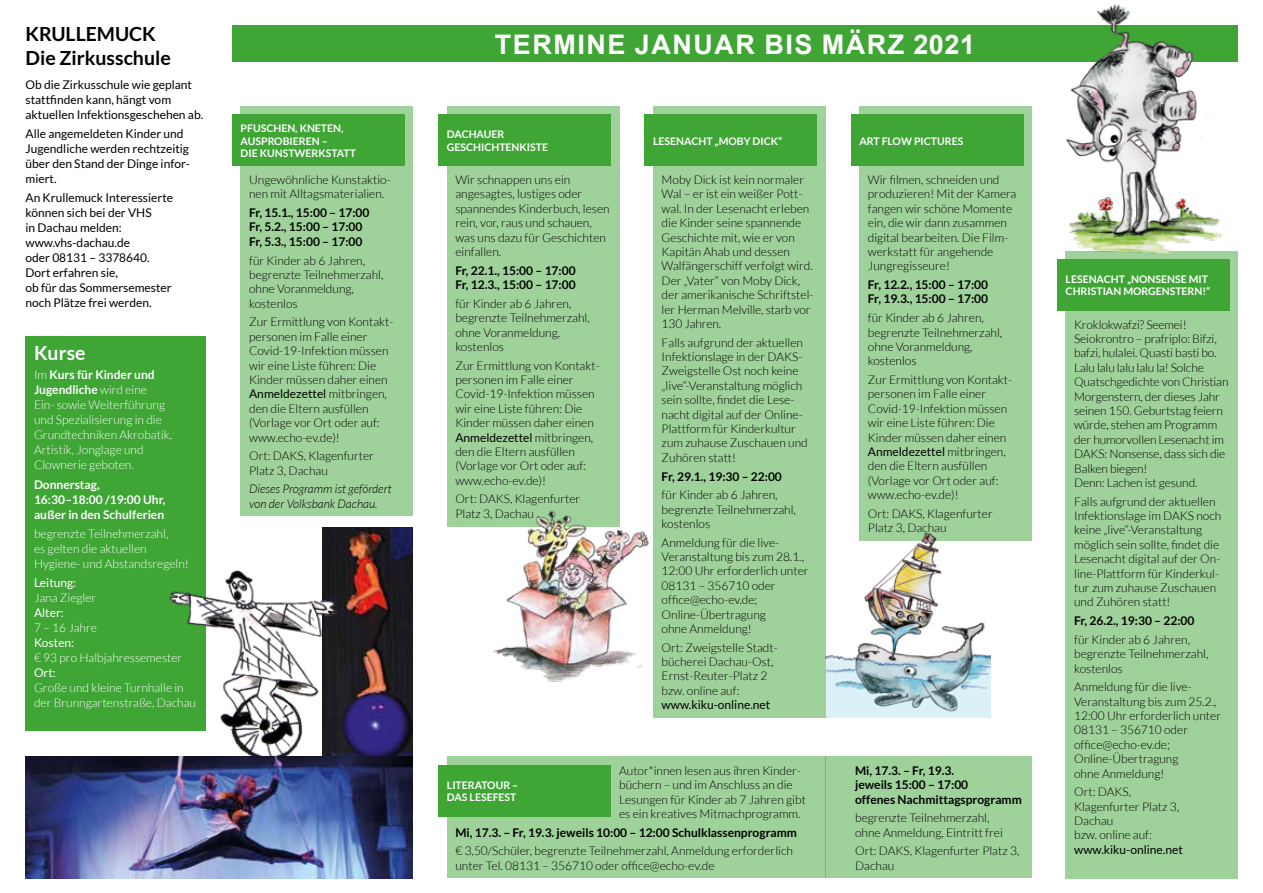
<style>
.page{position:relative;width:1263px;height:893px;background:#fff}
.page>*{position:absolute;margin:0;border:0;box-sizing:border-box;transform-origin:0 0}
.t1{font:700 27px "Arial";letter-spacing:.055em;color:#fff}
.t2{font:700 19.5px/24px "Lato";color:#000}
.t3{font:700 19.5px "Lato";color:#fff}
.t4{font:300 12px/14.4px "Lato";color:#000}
.t5{font:12px/15px "Lato";color:#000}
.t6{font:300 12px/15px "Lato";color:#fff}
.t7{font:700 12px/14.4px "Lato";color:#000}
.t8{font:700 12px/15px "Lato";color:#fff}
.t9{font:italic 300 12px/14.4px "Lato";color:#000}
.t10{font:12px "Lato";color:#fff}
.t11{font:700 10.5px/12.6px "Lato";color:#fff}
.s1{font-weight:700}
.s2{font-weight:400}
</style>
<div class="page">
<img style="left:322px;top:527px;width:91px;height:230px">
<div style="left:26px;top:336px;width:180px;height:395px;background:#3fa535"></div>
<div style="left:232px;top:26px;width:1005px;height:36px;background:#3fa535"></div>
<img style="left:167px;top:558px;width:173px;height:199px">
<div style="left:241px;top:106px;width:172px;height:410px;background:#9fd29a"></div>
<div style="left:447px;top:757px;width:378px;height:121px;background:#9fd29a"></div>
<div style="left:825px;top:757px;width:206px;height:121px;background:#9fd29a"></div>
<div style="left:447px;top:106px;width:172px;height:420px;background:#9fd29a"></div>
<div style="left:653px;top:106px;width:172px;height:612px;background:#9fd29a"></div>
<div style="left:1066px;top:251px;width:172px;height:627px;background:#9fd29a"></div>
<div style="left:859px;top:106px;width:172px;height:435px;background:#9fd29a"></div>
<div style="left:232px;top:115px;width:172px;height:51px;background:#3fa535"></div>
<div style="left:438px;top:765px;width:173px;height:51px;background:#3fa535"></div>
<div style="left:438px;top:115px;width:173px;height:51px;background:#3fa535"></div>
<div style="left:645px;top:115px;width:172px;height:51px;background:#3fa535"></div>
<div style="left:1057px;top:259px;width:172px;height:51px;background:#3fa535"></div>
<div style="left:851px;top:115px;width:172px;height:51px;background:#3fa535"></div>
<img style="left:26px;top:757px;width:387px;height:121px">
<img style="left:825px;top:520px;width:166px;height:198px">
<img style="left:491px;top:504px;width:158px;height:178px">
<img style="left:1049px;top:4px;width:189px;height:257px">
<h2 class="t2" style="left:26px;top:22px;width:147px">KRULLEMUCK<br>Die Zirkusschule</h2>
<p class="t5" style="left:26px;top:77px;width:179px">Ob die Zirkusschule wie geplant stattfinden kann, hängt vom aktuellen Infektionsgeschehen ab.</p>
<p class="t5" style="left:26px;top:126px;width:166px">Alle angemeldeten Kinder und<br>Jugendliche werden rechtzeitig über den Stand der Dinge infor&shy;miert.</p>
<p class="t5" style="left:26px;top:190px;width:149px">An Krullemuck Interessierte können sich bei der VHS<br>in Dachau melden: www.vhs-dachau.de<br>oder 08131 – 3378640.<br>Dort erfahren sie,<br>ob für das Sommersemester noch Plätze frei werden.</p>
<h2 class="t3" style="left:34px;top:342px;width:53px">Kurse</h2>
<p class="t6" style="left:34px;top:368px;width:140px">Im <span class="s1">Kurs für Kinder und<br>Jugendliche</span> wird eine<br>Ein- sowie Weiterführung und Spezialisierung in die<br>Grundtechniken Akrobatik,<br>Artistik, Jonglage und<br>Clownerie geboten.</p>
<p class="t8" style="left:34px;top:477px;width:133px">Donnerstag,<br>16:30–18:00 /19:00 Uhr, außer in den Schulferien</p>
<p class="t6" style="left:34px;top:526px;width:156px">begrenzte Teilnehmerzahl,<br>es gelten die aktuellen<br>Hygiene- und Abstandsregeln!</p>
<p class="t10" style="left:34px;top:576px;width:44px">Leitung:</p>
<p class="t6" style="left:34px;top:590px;width:64px">Jana Ziegler</p>
<p class="t10" style="left:34px;top:606px;width:31px">Alter:</p>
<p class="t6" style="left:34px;top:620px;width:64px">7 – 16 Jahre</p>
<p class="t10" style="left:34px;top:636px;width:42px">Kosten:</p>
<p class="t6" style="left:34px;top:650px;width:150px">€ 93 pro Halbjahressemester</p>
<p class="t10" style="left:34px;top:666px;width:23px">Ort:</p>
<p class="t6" style="left:34px;top:680px;width:163px">Große und kleine Turnhalle in der Brunngartenstraße, Dachau</p>
<p class="t11" style="left:241px;top:122px;width:117px">PFUSCHEN, KNETEN,<br>AUSPROBIEREN –<br>DIE KUNSTWERKSTATT</p>
<p class="t4" style="left:249px;top:173px;width:143px">Ungewöhnliche Kunstaktio&shy;nen mit Alltagsmaterialien.</p>
<p class="t7" style="left:249px;top:205px;width:122px">Fr, 15.1., 15:00 – 17:00<br>Fr, 5.2., 15:00 – 17:00<br>Fr, 5.3., 15:00 – 17:00</p>
<p class="t4" style="left:249px;top:253px;width:136px">für Kinder ab 6 Jahren, begrenzte Teilnehmerzahl, ohne Voranmeldung, kostenlos</p>
<p class="t4" style="left:249px;top:315px;width:146px">Zur Ermittlung von Kontakt&shy;personen im Falle einer<br>Covid-19-Infektion müssen wir eine Liste führen: Die<br>Kinder müssen daher einen<br><span class="s2">Anmeldezettel</span> mitbringen, den die Eltern ausfüllen (Vorlage vor Ort oder auf: www.echo-ev.de)!</p>
<p class="t4" style="left:249px;top:449px;width:126px">Ort: DAKS, Klagenfurter<br>Platz 3, Dachau</p>
<p class="t9" style="left:249px;top:482px;width:144px">Dieses Programm ist gefördert von der Volksbank Dachau.</p>
<h1 class="t1" style="left:495px;top:25px;width:482px">TERMINE JANUAR BIS MÄRZ 2021</h1>
<p class="t11" style="left:447px;top:128px;width:103px">DACHAUER<br>GESCHICHTENKISTE</p>
<p class="t11" style="left:653px;top:134px;width:131px">LESENACHT „MOBY DICK“</p>
<p class="t4" style="left:455px;top:173px;width:156px">Wir schnappen uns ein angesagtes, lustiges oder spannendes Kinderbuch, lesen rein, vor, raus und schauen, was uns dazu für Geschichten einfallen.</p>
<p class="t7" style="left:455px;top:263px;width:122px">Fr, 22.1., 15:00 – 17:00<br>Fr, 12.3., 15:00 – 17:00</p>
<p class="t4" style="left:455px;top:296px;width:136px">für Kinder ab 6 Jahren, begrenzte Teilnehmerzahl, ohne Voranmeldung, kostenlos</p>
<p class="t4" style="left:455px;top:358px;width:146px">Zur Ermittlung von Kontakt&shy;personen im Falle einer<br>Covid-19-Infektion müssen wir eine Liste führen: Die<br>Kinder müssen daher einen<br><span class="s2">Anmeldezettel</span> mitbringen, den die Eltern ausfüllen (Vorlage vor Ort oder auf: www.echo-ev.de)!</p>
<p class="t4" style="left:455px;top:492px;width:126px">Ort: DAKS, Klagenfurter<br>Platz 3, Dachau</p>
<p class="t4" style="left:662px;top:173px;width:153px">Moby Dick ist kein normaler<br>Wal – er ist ein weißer Pott&shy;wal. In der Lesenacht erleben die Kinder seine spannende<br>Geschichte mit, wie er von<br>Kapitän Ahab und dessen<br>Walfängerschiff verfolgt wird.<br>Der „Vater“ von Moby Dick, der amerikanische Schriftstel&shy;ler Herman Melville, starb vor<br>130 Jahren.</p>
<p class="t4" style="left:662px;top:335px;width:148px">Falls aufgrund der aktuellen<br>Infektionslage in der DAKS-<br>Zweigstelle Ost noch keine „live“-Veranstaltung möglich sein sollte, findet die Lese&shy;nacht digital auf der Online-<br>Plattform für Kinderkultur zum zuhause Zuschauen und<br>Zuhören statt!</p>
<p class="t7" style="left:662px;top:469px;width:122px">Fr, 29.1., 19:30 – 22:00</p>
<p class="t4" style="left:662px;top:488px;width:136px">für Kinder ab 6 Jahren, begrenzte Teilnehmerzahl, kostenlos</p>
<p class="t4" style="left:662px;top:535px;width:148px">Anmeldung für die live-<br>Veranstaltung bis zum 28.1.,<br>12:00 Uhr erforderlich unter<br>08131 – 356710 oder office@echo-ev.de;<br>Online-Übertragung<br>ohne Anmeldung!</p>
<p class="t4" style="left:662px;top:640px;width:118px">Ort: Zweigstelle Stadt&shy;bücherei Dachau-Ost,<br>Ernst-Reuter-Platz 2 bzw. online auf:</p>
<p class="t5" style="left:662px;top:697px;width:110px">www.kiku-online.net</p>
<p class="t4" style="left:619px;top:763px;width:188px">Autor*innen lesen aus ihren Kinder&shy;büchern – und im Anschluss an die Lesungen für Kinder ab 7 Jahren gibt es ein kreatives Mitmachprogramm.</p>
<p class="t7" style="left:455px;top:825px;width:343px">Mi, 17.3. – Fr, 19.3. jeweils 10:00 – 12:00 Schulklassenprogramm</p>
<p class="t4" style="left:455px;top:844px;width:339px">€ 3,50/Schüler, begrenzte Teilnehmerzahl, Anmeldung erforderlich unter Tel. 08131 – 356710 oder office@echo-ev.de</p>
<p class="t11" style="left:447px;top:778px;width:73px">LITERATOUR –<br>DAS LESEFEST</p>
<p class="t11" style="left:859px;top:134px;width:105px">ART FLOW PICTURES</p>
<p class="t4" style="left:868px;top:173px;width:150px">Wir filmen, schneiden und produzieren! Mit der Kamera fangen wir schöne Momente ein, die wir dann zusammen digital bearbeiten. Die Film&shy;werkstatt für angehende<br>Jungregisseure!</p>
<p class="t7" style="left:868px;top:277px;width:122px">Fr, 12.2., 15:00 – 17:00<br>Fr, 19.3., 15:00 – 17:00</p>
<p class="t4" style="left:868px;top:311px;width:136px">für Kinder ab 6 Jahren, begrenzte Teilnehmerzahl, ohne Voranmeldung, kostenlos</p>
<p class="t4" style="left:868px;top:372px;width:146px">Zur Ermittlung von Kontakt&shy;personen im Falle einer<br>Covid-19-Infektion müssen wir eine Liste führen: Die<br>Kinder müssen daher einen<br><span class="s2">Anmeldezettel</span> mitbringen, den die Eltern ausfüllen (Vorlage vor Ort oder auf: www.echo-ev.de)!</p>
<p class="t4" style="left:868px;top:506px;width:126px">Ort: DAKS, Klagenfurter<br>Platz 3, Dachau</p>
<p class="t7" style="left:855px;top:763px;width:168px">Mi, 17.3. – Fr, 19.3.<br>jeweils 15:00 – 17:00<br>offenes Nachmittagsprogramm</p>
<p class="t4" style="left:855px;top:811px;width:149px">begrenzte Teilnehmerzahl, ohne Anmeldung, Eintritt frei</p>
<p class="t4" style="left:855px;top:844px;width:166px">Ort: DAKS, Klagenfurter Platz 3,<br>Dachau</p>
<p class="t11" style="left:1066px;top:273px;width:146px">LESENACHT „NONSENSE MIT<br>CHRISTIAN MORGENSTERN!“</p>
<p class="t4" style="left:1074px;top:317px;width:156px">Kroklokwafzi? Seemei!<br>Seiokrontro – prafriplo: Bifzi, bafzi, hulalei. Quasti basti bo.<br>Lalu lalu lalu lalu la! Solche<br>Quatschgedichte von Christian<br>Morgenstern, der dieses Jahr seinen 150. Geburtstag feiern würde, stehen am Programm der humorvollen Lesenacht im<br>DAKS: Nonsense, dass sich die<br>Balken biegen!<br>Denn: Lachen ist gesund.</p>
<p class="t4" style="left:1074px;top:494px;width:149px">Falls aufgrund der aktuellen<br>Infektionslage im DAKS noch keine „live“-Veranstaltung möglich sein sollte, findet die<br>Lesenacht digital auf der On&shy;line-Plattform für Kinderkul&shy;tur zum zuhause Zuschauen und Zuhören statt!</p>
<p class="t7" style="left:1074px;top:613px;width:122px">Fr, 26.2., 19:30 – 22:00</p>
<p class="t4" style="left:1074px;top:632px;width:136px">für Kinder ab 6 Jahren, begrenzte Teilnehmerzahl, kostenlos</p>
<p class="t4" style="left:1074px;top:680px;width:148px">Anmeldung für die live-<br>Veranstaltung bis zum 25.2.,<br>12:00 Uhr erforderlich unter<br>08131 – 356710 oder office@echo-ev.de;<br>Online-Übertragung<br>ohne Anmeldung!</p>
<p class="t4" style="left:1074px;top:785px;width:106px">Ort: DAKS,<br>Klagenfurter Platz 3,<br>Dachau<br>bzw. online auf:</p>
<p class="t5" style="left:1074px;top:842px;width:110px">www.kiku-online.net</p>
</div>
